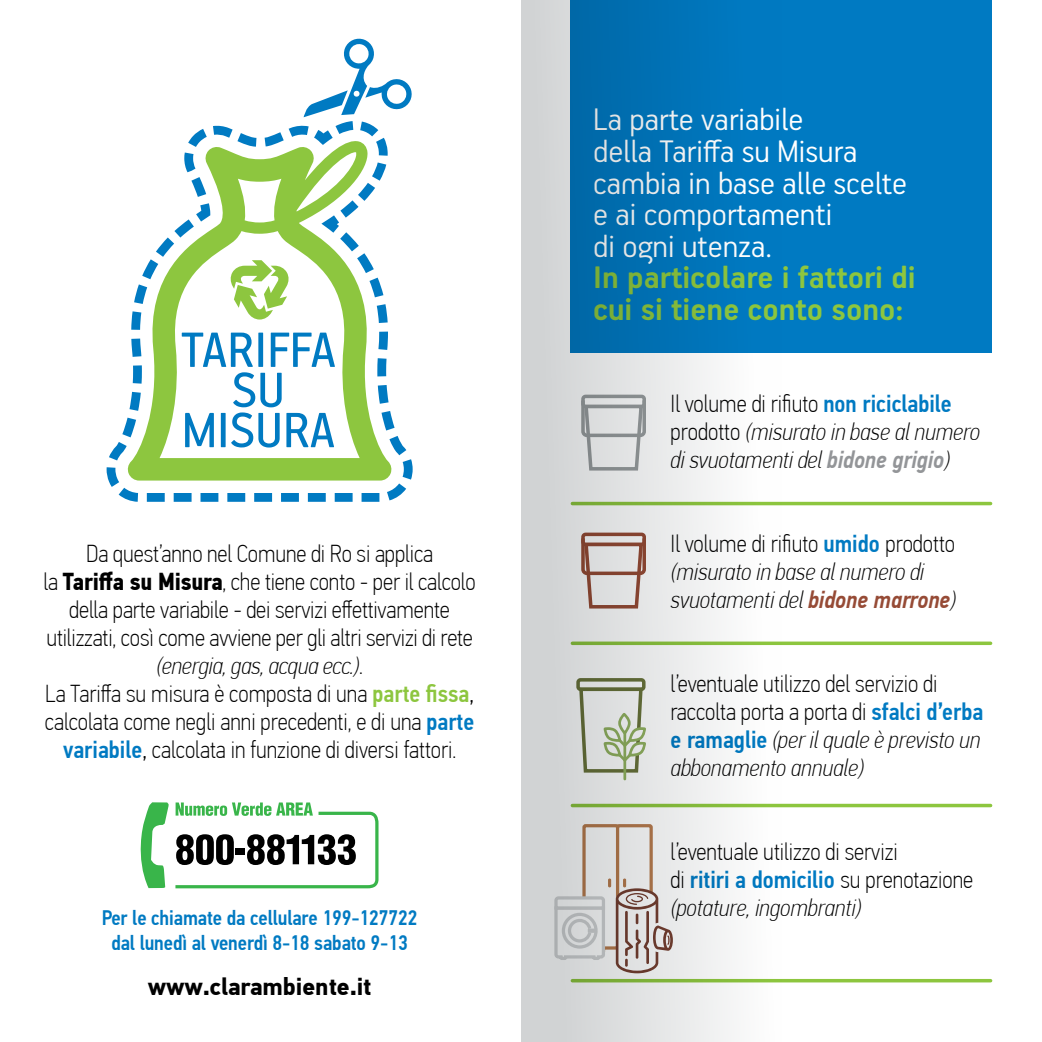
<style>
.page{position:relative;width:1042px;height:1042px;background:#fff}
.page>*{position:absolute;margin:0;border:0;box-sizing:border-box;transform-origin:0 0}
.t1{font:300 35px/31.5px "PF Handbook Pro";color:#fff}
.t2{font:700 35px/31.5px "PF Handbook Pro";color:#8dc63f}
.t3{font:100 24.5px/28px "PF Din Text Cond Pro";color:#000}
.t4{font:italic 100 24.5px/28px "PF Din Text Cond Pro";color:#000}
.t5{font:700 24.5px "PF Din Text Pro";letter-spacing:-.005em;color:#000}
.t6{font:500 21px/25.2px "PF Din Text Cond Pro";letter-spacing:-.005em;color:#007ac2;text-align:center}
.s1{font-weight:700}
.s2{font-style:italic}
.s3{font-weight:500;color:#8dc63f}
.s4{font-weight:300}
.s5{font-weight:500;color:#007ac2}
.s6{font-style:normal}
.s7{font-weight:500;font-style:normal;color:#007ac2}
.s8{font-weight:500;color:#939598}
.s9{font-weight:500;color:#964b36}
</style>
<div class="page">
<div style="left:570px;top:0;width:422px;height:352px;background:#007ac2"></div>
<hr style="left:572px;top:502px;width:418px;height:3px;background:#8dc63f">
<svg style="left:781px;top:641px;width:209px;height:4px"></svg>
<hr style="left:572px;top:804px;width:418px;height:3px;background:#8dc63f">
<hr style="left:572px;top:979px;width:418px;height:3px;background:#8dc63f">
<svg style="left:141px;top:802px;width:28px;height:86px"></svg>
<svg style="left:175px;top:802px;width:203px;height:86px"></svg>
<svg style="left:191px;top:38px;width:221px;height:100px"></svg>
<svg style="left:107px;top:419px;width:306px;height:83px"></svg>
<svg style="left:127px;top:138px;width:265px;height:342px"></svg>
<svg style="left:182px;top:333px;width:153px;height:114px"></svg>
<svg style="left:521px;top:0;width:260px;height:1042px"></svg>
<p class="t3" style="left:43px;top:539px;width:434px;text-align:center">Da quest’anno nel Comune di Ro si applica<br>la <span class="s1">Tariffa su Misura</span>, che tiene conto - per il calcolo della parte variabile - dei servizi effettivamente utilizzati, così come avviene per gli altri servizi di rete <span class="s2">(energia, gas, acqua ecc.)</span>.<br>La Tariffa su misura è composta di una <span class="s3">parte fissa</span><span class="s4">, </span>calcolata come negli anni precedenti, e di una <span class="s5">parte variabile</span><span class="s4">,</span> calcolata in funzione di diversi fattori.</p>
<p class="t6" style="left:102px;top:905px;width:318px">Per le chiamate da cellulare 199-127722 dal lunedì al venerdì 8-18 sabato 9-13</p>
<p class="t5" style="left:148px;top:972px;width:225px">www.clarambiente.it</p>
<h1 class="t1" style="left:593px;top:103px;width:315px">La parte variabile<br>della Tariffa su Misura cambia in base alle scelte e ai comportamenti<br>di ogni utenza.</h1>
<h1 class="t2" style="left:593px;top:260px;width:324px">In particolare i fattori di cui si tiene conto sono:</h1>
<p class="t4" style="left:670px;top:389px;width:311px"><span class="s6">Il volume di rifiuto</span> <span class="s7">non riciclabile </span><span class="s6">prodotto</span> (misurato in base al numero di svuotamenti del <span class="s8">bidone grigio</span>)</p>
<p class="t4" style="left:670px;top:529px;width:287px"><span class="s6">Il volume di rifiuto</span> <span class="s7">umido</span> <span class="s6">prodotto </span>(misurato in base al numero di svuotamenti del <span class="s9">bidone marrone</span>)</p>
<p class="t3" style="left:670px;top:669px;width:314px">l’eventuale utilizzo del servizio di raccolta porta a porta di <span class="s5">sfalci d’erba e ramaglie</span> <span class="s2">(per il quale è previsto un abbonamento annuale)</span></p>
<p class="t3" style="left:670px;top:837px;width:304px">l’eventuale utilizzo di servizi<br>di <span class="s5">ritiri a domicilio</span> su prenotazione <span class="s2">(potature, ingombranti)</span></p>
</div>
